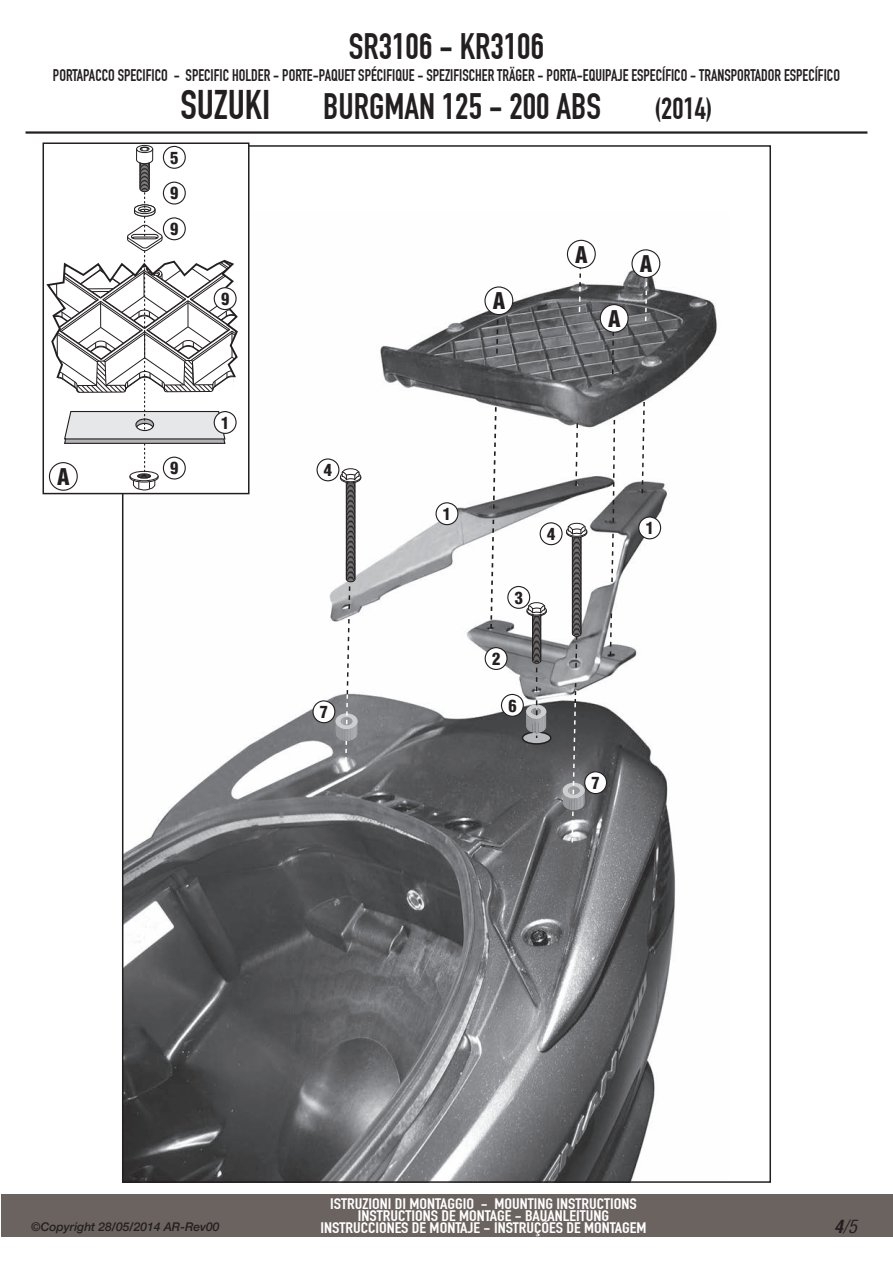
<style>
.page{position:relative;width:893px;height:1263px;background:#fff}
.page>*{position:absolute;margin:0;border:0;box-sizing:border-box;transform-origin:0 0}
.t1{font:40.5px "DIN Engschrift Alternate";color:#231f20}
.t2{font:36px "DIN Engschrift Alternate";color:#231f20}
.t3{font:30px "DIN Engschrift Alternate";color:#231f20}
.t4{font:900 condensed 22.5px "Helvetica";color:#231f20}
.t5{font:italic condensed 18px "Helvetica";color:#231f20}
.t6{font:16.5px "DIN Engschrift Alternate";color:#231f20;scale:.95 1}
.t7{font:900 condensed 16.5px/35.7px "Helvetica";color:#231f20;text-align:justify}
.t8{font:15px/12px "DIN Engschrift Alternate";color:#fff;text-align:center;scale:1.2 1}
.t9{font:italic 500 12px "Helvetica Neue";color:#231f20}
.s1{font-weight:700}
</style>
<div class="page">
<div style="left:1px;top:1194px;width:891px;height:43px;background:#6b6360"></div>
<hr style="left:26px;top:131px;width:841px;height:3px;background:#231f20">
<img style="left:125px;top:213px;width:592px;height:967px">
<svg style="left:609px;top:612px;width:4px;height:45px"></svg>
<svg style="left:641px;top:400px;width:5px;height:95px"></svg>
<svg style="left:574px;top:422px;width:5px;height:65px"></svg>
<svg style="left:578px;top:268px;width:4px;height:45px"></svg>
<svg style="left:644px;top:278px;width:4px;height:44px"></svg>
<svg style="left:612px;top:418px;width:4px;height:106px"></svg>
<svg style="left:610px;top:532px;width:5px;height:51px"></svg>
<svg style="left:492px;top:405px;width:5px;height:105px"></svg>
<div style="left:522px;top:732px;width:29px;height:12px;background:#babbbe;border-radius:50%"></div>
<div style="left:522px;top:731px;width:29px;height:14px;border:2px solid #231f20;border-radius:50%"></div>
<svg style="left:340px;top:468px;width:21px;height:142px"></svg>
<svg style="left:566px;top:523px;width:21px;height:146px"></svg>
<svg style="left:335px;top:617px;width:24px;height:154px"></svg>
<svg style="left:563px;top:683px;width:23px;height:161px"></svg>
<svg style="left:527px;top:602px;width:20px;height:89px"></svg>
<svg style="left:526px;top:700px;width:21px;height:38px"></svg>
<svg style="left:489px;top:518px;width:6px;height:112px"></svg>
<svg style="left:495px;top:315px;width:5px;height:40px"></svg>
<svg style="left:611px;top:333px;width:4px;height:43px"></svg>
<div style="left:485px;top:287px;width:28px;height:28px;background:#fff;border-radius:50%"></div>
<div style="left:484px;top:286px;width:29px;height:29px;border:1px solid #231f20;border-radius:50%"></div>
<div style="left:567px;top:240px;width:28px;height:28px;background:#fff;border-radius:50%"></div>
<div style="left:567px;top:240px;width:29px;height:28px;border:1px solid #231f20;border-radius:50%"></div>
<div style="left:632px;top:250px;width:28px;height:27px;background:#fff;border-radius:50%"></div>
<div style="left:631px;top:249px;width:29px;height:29px;border:1px solid #231f20;border-radius:50%"></div>
<div style="left:600px;top:305px;width:28px;height:27px;background:#fff;border-radius:50%"></div>
<div style="left:600px;top:304px;width:29px;height:29px;border:1px solid #231f20;border-radius:50%"></div>
<div style="left:436px;top:503px;width:22px;height:22px;background:#fff;border-radius:50%"></div>
<div style="left:435px;top:502px;width:23px;height:23px;border:1px solid #231f20;border-radius:50%"></div>
<div style="left:639px;top:517px;width:22px;height:22px;background:#fff;border-radius:50%"></div>
<div style="left:638px;top:516px;width:23px;height:23px;border:1px solid #231f20;border-radius:50%"></div>
<div style="left:485px;top:648px;width:22px;height:21px;background:#fff;border-radius:50%"></div>
<div style="left:485px;top:647px;width:23px;height:23px;border:1px solid #231f20;border-radius:50%"></div>
<div style="left:508px;top:586px;width:22px;height:22px;background:#fff;border-radius:50%"></div>
<div style="left:507px;top:586px;width:23px;height:23px;border:1px solid #231f20;border-radius:50%"></div>
<div style="left:501px;top:694px;width:22px;height:22px;background:#fff;border-radius:50%"></div>
<div style="left:501px;top:694px;width:23px;height:23px;border:1px solid #231f20;border-radius:50%"></div>
<div style="left:317px;top:459px;width:22px;height:22px;background:#fff;border-radius:50%"></div>
<div style="left:316px;top:458px;width:23px;height:23px;border:1px solid #231f20;border-radius:50%"></div>
<div style="left:313px;top:701px;width:22px;height:22px;background:#fff;border-radius:50%"></div>
<div style="left:312px;top:700px;width:23px;height:23px;border:1px solid #231f20;border-radius:50%"></div>
<div style="left:585px;top:772px;width:21px;height:22px;background:#fff;border-radius:50%"></div>
<div style="left:584px;top:771px;width:23px;height:23px;border:1px solid #231f20;border-radius:50%"></div>
<div style="left:540px;top:523px;width:22px;height:22px;background:#fff;border-radius:50%"></div>
<div style="left:540px;top:522px;width:23px;height:23px;border:1px solid #231f20;border-radius:50%"></div>
<svg style="left:46px;top:145px;width:200px;height:346px"></svg>
<div style="left:43px;top:142px;width:206px;height:352px;border:2px solid #231f20"></div>
<div style="left:49px;top:463px;width:28px;height:27px;background:#fff;border-radius:50%"></div>
<div style="left:49px;top:462px;width:29px;height:29px;border:1px solid #231f20;border-radius:50%"></div>
<div style="left:163px;top:146px;width:22px;height:22px;background:#fff;border-radius:50%"></div>
<div style="left:163px;top:146px;width:23px;height:23px;border:1px solid #231f20;border-radius:50%"></div>
<div style="left:163px;top:182px;width:22px;height:22px;background:#fff;border-radius:50%"></div>
<div style="left:163px;top:182px;width:23px;height:23px;border:1px solid #231f20;border-radius:50%"></div>
<div style="left:163px;top:218px;width:22px;height:22px;background:#fff;border-radius:50%"></div>
<div style="left:163px;top:217px;width:23px;height:23px;border:1px solid #231f20;border-radius:50%"></div>
<div style="left:214px;top:288px;width:22px;height:22px;background:#fff;border-radius:50%"></div>
<div style="left:214px;top:287px;width:23px;height:23px;border:1px solid #231f20;border-radius:50%"></div>
<div style="left:214px;top:412px;width:22px;height:21px;background:#fff;border-radius:50%"></div>
<div style="left:214px;top:411px;width:23px;height:23px;border:1px solid #231f20;border-radius:50%"></div>
<div style="left:163px;top:457px;width:22px;height:22px;background:#fff;border-radius:50%"></div>
<div style="left:163px;top:457px;width:23px;height:22px;border:1px solid #231f20;border-radius:50%"></div>
<h2 class="t2" style="left:349px;top:25px;width:197px">SR3106 - KR3106</h2>
<p class="t6" style="left:53px;top:65px;width:830px">PORTAPACCO SPECIFICO - SPECIFIC HOLDER - PORTE-PAQUET SPÉCIFIQUE - SPEZIFISCHER TRÄGER - PORTA-EQUIPAJE ESPECÍFICO - TRANSPORTADOR ESPECÍFICO</p>
<h1 class="t1" style="left:180px;top:81px;width:91px">SUZUKI</h1>
<h2 class="t2" style="left:323px;top:86px;width:279px">BURGMAN 125 - 200 ABS</h2>
<h3 class="t3" style="left:654px;top:91px;width:59px">(2014)</h3>
<h3 class="t4" style="left:57px;top:462px;width:14px">A</h3>
<p class="t7" style="left:170px;top:139px;width:10px">5<br>9<br>9</p>
<p class="t7" style="left:221px;top:281px;width:10px">9</p>
<p class="t7" style="left:170px;top:450px;width:10px">9</p>
<p class="t7" style="left:221px;top:405px;width:10px">1</p>
<p class="t7" style="left:324px;top:452px;width:10px">4</p>
<p class="t7" style="left:320px;top:694px;width:10px">7</p>
<h3 class="t4" style="left:493px;top:287px;width:14px">A</h3>
<h3 class="t4" style="left:575px;top:240px;width:14px">A</h3>
<h3 class="t4" style="left:608px;top:304px;width:14px">A</h3>
<h3 class="t4" style="left:640px;top:250px;width:14px">A</h3>
<p class="t7" style="left:443px;top:496px;width:10px">1</p>
<p class="t7" style="left:515px;top:579px;width:10px">3</p>
<p class="t7" style="left:492px;top:641px;width:10px">2</p>
<p class="t7" style="left:508px;top:687px;width:10px">6</p>
<p class="t7" style="left:547px;top:516px;width:10px">4</p>
<p class="t7" style="left:592px;top:765px;width:10px">7</p>
<p class="t7" style="left:646px;top:510px;width:10px">1</p>
<p class="t9" style="left:31px;top:1220px;width:190px">©Copyright 28/05/2014 AR-Rev00</p>
<p class="t8" style="left:320px;top:1197px;width:273px">ISTRUZIONI DI MONTAGGIO - MOUNTING INSTRUCTIONS<br>INSTRUCTIONS DE MONTAGE - BAUANLEITUNG<br>INSTRUCCIONES DE MONTAJE - INSTRUÇÕES DE MONTAGEM</p>
<p class="t5" style="left:834px;top:1215px;width:25px"><span class="s1">4</span>/5</p>
</div>
